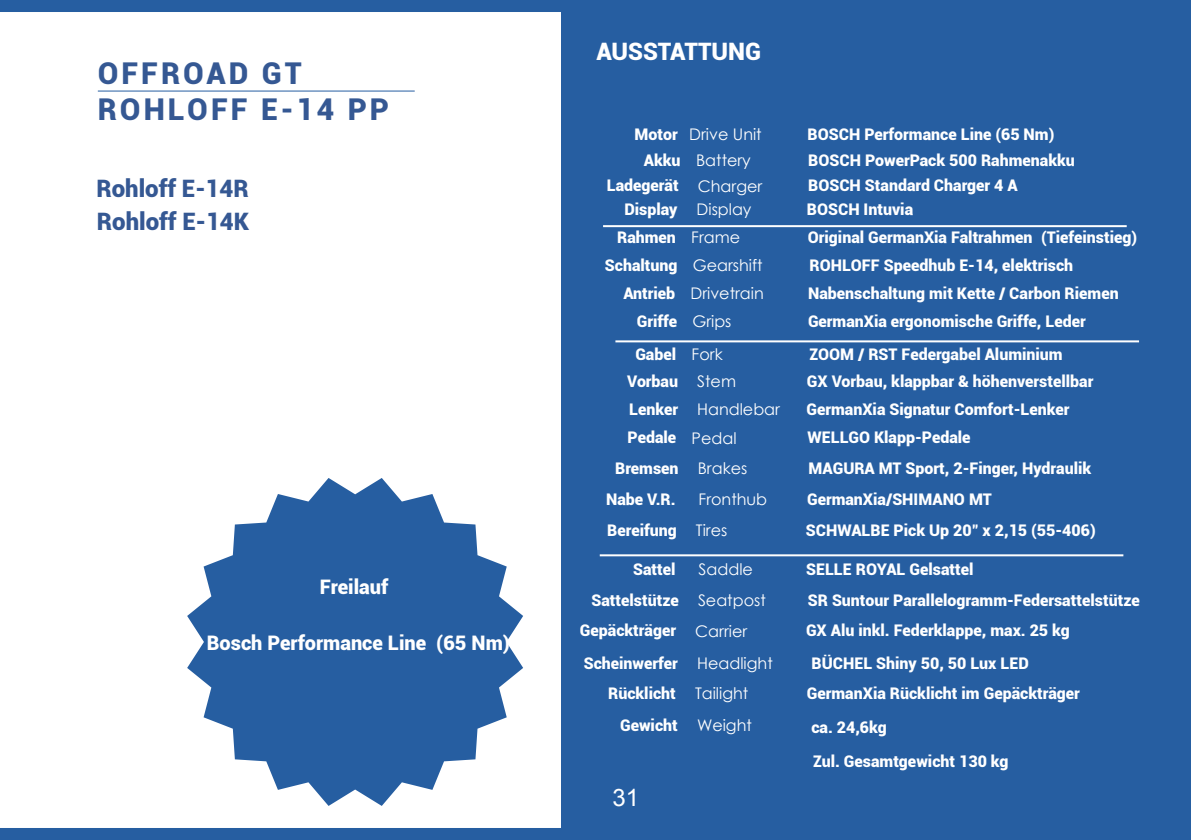
<style>
.page{position:relative;width:1191px;height:840px;background:#fff}
.page>*{position:absolute;margin:0;border:0;box-sizing:border-box;transform-origin:0 0}
.t1{font:900 30px "Roboto";letter-spacing:.1em;color:#355893}
.t2{font:900 24px "Roboto";color:#355893}
.t3{font:900 24px "Roboto";color:#fff}
.t4{font:24px "Arial";color:#fff}
.t5{font:900 20px "Roboto";color:#fff}
.t6{font:900 16px "Roboto";color:#fff}
.t7{font:16px "Century Gothic";color:#fff}
.s1{font-family:"Roboto";font-weight:900}
.s2{font-family:"Century Gothic";font-weight:400}
</style>
<div class="page">
<div style="left:561px;top:0;width:630px;height:839px;background:#265ea1"></div>
<div style="left:0;top:0;width:599px;height:12px;background:#265ea1"></div>
<div style="left:0;top:827px;width:599px;height:12px;background:#265ea1"></div>
<svg style="left:187px;top:478px;width:336px;height:327px;fill:#265ea1"></svg>
<hr style="left:98px;top:91px;width:317px;height:1px;background:#265ea1">
<hr style="left:603px;top:225px;width:523px;height:2px;background:#fff">
<hr style="left:600px;top:554px;width:523px;height:2px;background:#fff">
<hr style="left:615px;top:340px;width:524px;height:2px;background:#fff">
<p class="t1" style="left:98px;top:52px;width:205px">OFFROAD GT</p>
<p class="t1" style="left:98px;top:88px;width:293px">ROHLOFF E-14 PP</p>
<p class="t2" style="left:96px;top:171px;width:154px">Rohloff E-14R</p>
<p class="t2" style="left:97px;top:204px;width:154px">Rohloff E-14K</p>
<p class="t5" style="left:320px;top:572px;width:70px">Freilauf</p>
<p class="t5" style="left:207px;top:628px;width:305px">Bosch Performance Line (65 Nm)</p>
<p class="t3" style="left:596px;top:35px;width:166px">AUSSTATTUNG</p>
<p class="t7" style="left:634px;top:123px;width:129px"><span class="s1">Motor</span> Drive Unit</p>
<p class="t6" style="left:807px;top:123px;width:248px">BOSCH Performance Line (65 Nm)</p>
<p class="t7" style="left:644px;top:149px;width:108px"><span class="s1">Akku</span> Battery</p>
<p class="t6" style="left:808px;top:148px;width:268px">BOSCH PowerPack 500 Rahmenakku</p>
<p class="t6" style="left:607px;top:174px;width:157px">Ladegerät <span class="s2">Charger</span></p>
<p class="t6" style="left:808px;top:174px;width:211px">BOSCH Standard Charger 4 A</p>
<p class="t6" style="left:624px;top:198px;width:129px">Display <span class="s2">Display</span></p>
<p class="t6" style="left:807px;top:198px;width:108px">BOSCH Intuvia</p>
<p class="t6" style="left:617px;top:226px;width:125px">Rahmen <span class="s2">Frame</span></p>
<p class="t6" style="left:808px;top:226px;width:331px">Original GermanXia Faltrahmen (Tiefeinstieg)</p>
<p class="t6" style="left:605px;top:254px;width:159px">Schaltung <span class="s2">Gearshift</span></p>
<p class="t6" style="left:809px;top:254px;width:265px">ROHLOFF Speedhub E-14, elektrisch</p>
<p class="t7" style="left:623px;top:282px;width:142px"><span class="s1">Antrieb</span> Drivetrain</p>
<p class="t6" style="left:808px;top:282px;width:312px">Nabenschaltung mit Kette / Carbon Riemen</p>
<p class="t6" style="left:637px;top:309px;width:96px">Griffe <span class="s2">Grips</span></p>
<p class="t6" style="left:808px;top:309px;width:279px">GermanXia ergonomische Griffe, Leder</p>
<p class="t6" style="left:635px;top:342px;width:89px">Gabel <span class="s2">Fork</span></p>
<p class="t6" style="left:809px;top:342px;width:255px">ZOOM / RST Federgabel Aluminium</p>
<p class="t6" style="left:627px;top:369px;width:110px">Vorbau <span class="s2">Stem</span></p>
<p class="t6" style="left:807px;top:369px;width:288px">GX Vorbau, klappbar &amp; höhenverstellbar</p>
<p class="t7" style="left:629px;top:398px;width:152px"><span class="s1">Lenker</span> Handlebar</p>
<p class="t6" style="left:806px;top:398px;width:264px">GermanXia Signatur Comfort-Lenker</p>
<p class="t6" style="left:627px;top:426px;width:110px">Pedale <span class="s2">Pedal</span></p>
<p class="t6" style="left:807px;top:426px;width:165px">WELLGO Klapp-Pedale</p>
<p class="t6" style="left:615px;top:457px;width:134px">Bremsen <span class="s2">Brakes</span></p>
<p class="t6" style="left:808px;top:457px;width:284px">MAGURA MT Sport, 2-Finger, Hydraulik</p>
<p class="t6" style="left:606px;top:488px;width:71px">Nabe V.R.</p>
<p class="t7" style="left:698px;top:488px;width:70px">Fronthub</p>
<p class="t6" style="left:807px;top:488px;width:186px">GermanXia/SHIMANO MT</p>
<p class="t6" style="left:607px;top:519px;width:122px">Bereifung <span class="s2">Tires</span></p>
<p class="t6" style="left:806px;top:519px;width:291px">SCHWALBE Pick Up 20" x 2,15 (55-406)</p>
<p class="t6" style="left:633px;top:557px;width:44px">Sattel</p>
<p class="t7" style="left:698px;top:557px;width:56px">Saddle</p>
<p class="t6" style="left:806px;top:557px;width:169px">SELLE ROYAL Gelsattel</p>
<p class="t6" style="left:591px;top:588px;width:176px">Sattelstütze <span class="s2">Seatpost</span></p>
<p class="t6" style="left:808px;top:588px;width:333px">SR Suntour Parallelogramm-Federsattelstütze</p>
<p class="t6" style="left:580px;top:619px;width:169px">Gepäckträger <span class="s2">Carrier</span></p>
<p class="t6" style="left:806px;top:619px;width:265px">GX Alu inkl. Federklappe, max. 25 kg</p>
<p class="t6" style="left:583px;top:652px;width:190px">Scheinwerfer <span class="s2">Headlight</span></p>
<p class="t6" style="left:811px;top:652px;width:219px">BÜCHEL Shiny 50, 50 Lux LED</p>
<p class="t6" style="left:608px;top:681px;width:142px">Rücklicht <span class="s2">Tailight</span></p>
<p class="t6" style="left:807px;top:681px;width:274px">GermanXia Rücklicht im Gepäckträger</p>
<p class="t6" style="left:620px;top:713px;width:133px">Gewicht <span class="s2">Weight</span></p>
<p class="t6" style="left:811px;top:715px;width:77px">ca. 24,6kg</p>
<p class="t4" style="left:612px;top:781px;width:28px">31</p>
<p class="t6" style="left:813px;top:749px;width:197px">Zul. Gesamtgewicht 130 kg</p>
</div>
